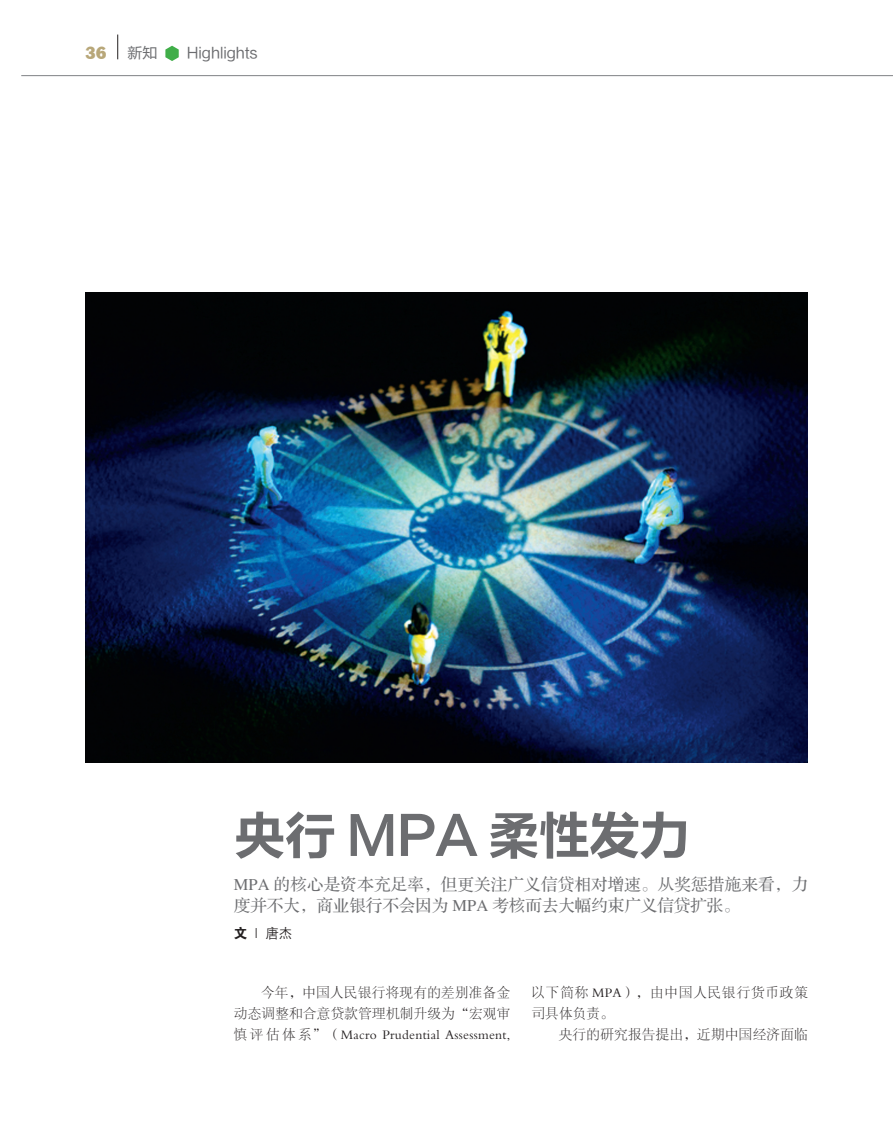
<style>
.page{position:relative;width:893px;height:1127px;background:#fff}
.page>*{position:absolute;margin:0;border:0;box-sizing:border-box;transform-origin:0 0}
.t1{font:51.75px "FZLTCHJW GB1 0";letter-spacing:-.03em;color:#6c6d70}
.t2{font:800 16.95px "Stymie BT";color:#b8a779}
.t3{font:16.5px/21px "FZS3 JW GB1 0";color:#6c6d70}
.t4{font:15px "FZLTHJW GB1 0";color:#6c6d70}
.正文{font:13.5px/21px "FZSYJW GB1 0";letter-spacing:.025em;color:#231f20;text-align:justify}
.正文-2{font:13.5px/21px "FZSYJW GB1 0";letter-spacing:.07em;color:#231f20}
.t5{font:13.5px "FZZDXJW GB1 0";color:#231f20}
.s1{font-family:"FZDHTJW GB1 0"}
</style>
<div class="page">
<svg style="left:117px;top:35px;width:1px;height:24px"></svg>
<hr style="left:21px;top:75px;width:872px;height:1px;background:#808285">
<svg style="left:165px;top:46px;width:14px;height:15px"></svg>
<img style="left:85px;top:292px;width:723px;height:471px">
<p class="t2" style="left:85px;top:43px;width:23px">36</p>
<p class="t4" style="left:128px;top:45px;width:31px">新知</p>
<p class="t4" style="left:187px;top:45px;width:73px">Highlights</p>
<p class="t1" style="left:234px;top:807px;width:458px">央行 MPA 柔性发力</p>
<p class="t3" style="left:234px;top:874px;width:575px">MPA 的核心是资本充足率，但更关注广义信贷相对增速。从奖惩措施来看，力度并不大，商业银行不会因为 MPA 考核而去大幅约束广义信贷扩张。</p>
<p class="t5" style="left:234px;top:926px;width:60px"><span class="s1">文</span> | 唐杰</p>
<p class="正文" style="left:234px;top:982px;width:278px;text-indent:27px">今年，中国人民银行将现有的差别准备金动态调整和合意贷款管理机制升级为“宏观审慎评估体系”（Macro Prudential Assessment,</p>
<p class="正文-2" style="left:531px;top:982px;width:278px">以下简称 MPA），由中国人民银行货币政策司具体负责。</p>
<p class="正文" style="left:559px;top:1024px;width:251px">央行的研究报告提出，近期中国经济面临</p>
</div>
